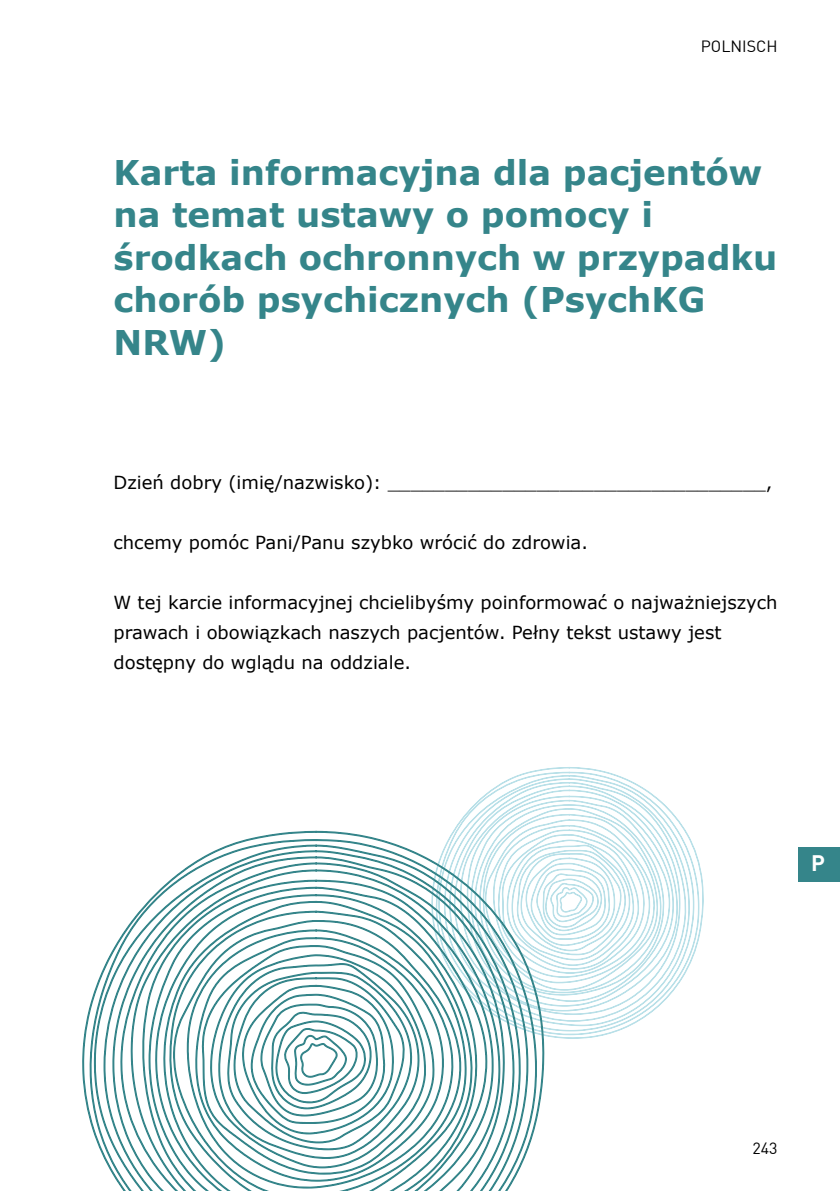
<style>
.page{position:relative;width:840px;height:1191px;background:#fff}
.page>*{position:absolute;margin:0;border:0;box-sizing:border-box;transform-origin:0 0}
.aaa_headline_1_ebene{font:700 34px/42.6px "Verdana";color:#35858a}
.aaa_headline_3_ebene{font:700 22px "DIN";color:#fff}
.Grundtext_Kopie{font:18px/30px "Verdana";color:#000}
.aaa_kolumnentitel{font:16px "DIN";color:#000}
</style>
<div class="page">
<svg style="left:533px;top:767px;width:170px;height:272px"></svg>
<svg style="left:519px;top:771px;width:180px;height:264px"></svg>
<svg style="left:511px;top:775px;width:183px;height:256px"></svg>
<svg style="left:503px;top:778px;width:186px;height:248px"></svg>
<svg style="left:498px;top:782px;width:188px;height:240px"></svg>
<svg style="left:454px;top:785px;width:226px;height:230px"></svg>
<svg style="left:459px;top:789px;width:218px;height:222px"></svg>
<svg style="left:466px;top:795px;width:207px;height:211px"></svg>
<svg style="left:470px;top:799px;width:200px;height:203px"></svg>
<svg style="left:474px;top:804px;width:189px;height:191px"></svg>
<svg style="left:82px;top:830px;width:462px;height:290px"></svg>
<svg style="left:89px;top:838px;width:448px;height:312px"></svg>
<svg style="left:93px;top:844px;width:435px;height:324px"></svg>
<svg style="left:103px;top:849px;width:417px;height:329px"></svg>
<svg style="left:112px;top:856px;width:403px;height:335px"></svg>
<svg style="left:120px;top:862px;width:385px;height:329px"></svg>
<svg style="left:130px;top:869px;width:370px;height:322px"></svg>
<svg style="left:142px;top:879px;width:352px;height:312px"></svg>
<svg style="left:148px;top:886px;width:339px;height:305px"></svg>
<svg style="left:154px;top:893px;width:323px;height:298px"></svg>
<svg style="left:163px;top:900px;width:309px;height:291px"></svg>
<svg style="left:168px;top:910px;width:299px;height:281px"></svg>
<svg style="left:172px;top:919px;width:289px;height:272px"></svg>
<svg style="left:187px;top:929px;width:266px;height:260px"></svg>
<svg style="left:194px;top:936px;width:250px;height:246px"></svg>
<svg style="left:201px;top:944px;width:233px;height:231px"></svg>
<svg style="left:209px;top:953px;width:217px;height:216px"></svg>
<svg style="left:217px;top:963px;width:203px;height:196px"></svg>
<div style="left:798px;top:847px;width:41px;height:34px;background:#35858a"></div>
<p class="aaa_kolumnentitel" style="left:700px;top:36px;width:78px">POLNISCH</p>
<p class="aaa_headline_1_ebene" style="left:113px;top:150px;width:665px">Karta informacyjna dla pacjentów na temat ustawy o pomocy i środkach ochronnych w przypadku chorób psychicznych (PsychKG<br>NRW)</p>
<p class="Grundtext_Kopie" style="left:113px;top:467px;width:660px">Dzień dobry (imię/nazwisko): _________________________________,</p>
<p class="Grundtext_Kopie" style="left:113px;top:527px;width:476px">chcemy pomóc Pani/Panu szybko wrócić do zdrowia.</p>
<p class="Grundtext_Kopie" style="left:113px;top:587px;width:665px">W tej karcie informacyjnej chcielibyśmy poinformować o najważniejszych prawach i obowiązkach naszych pacjentów. Pełny tekst ustawy jest dostępny do wglądu na oddziale.</p>
<p class="aaa_headline_3_ebene" style="left:810px;top:849px;width:15px">P</p>
<p class="aaa_kolumnentitel" style="left:752px;top:1137px;width:27px">243</p>
</div>
